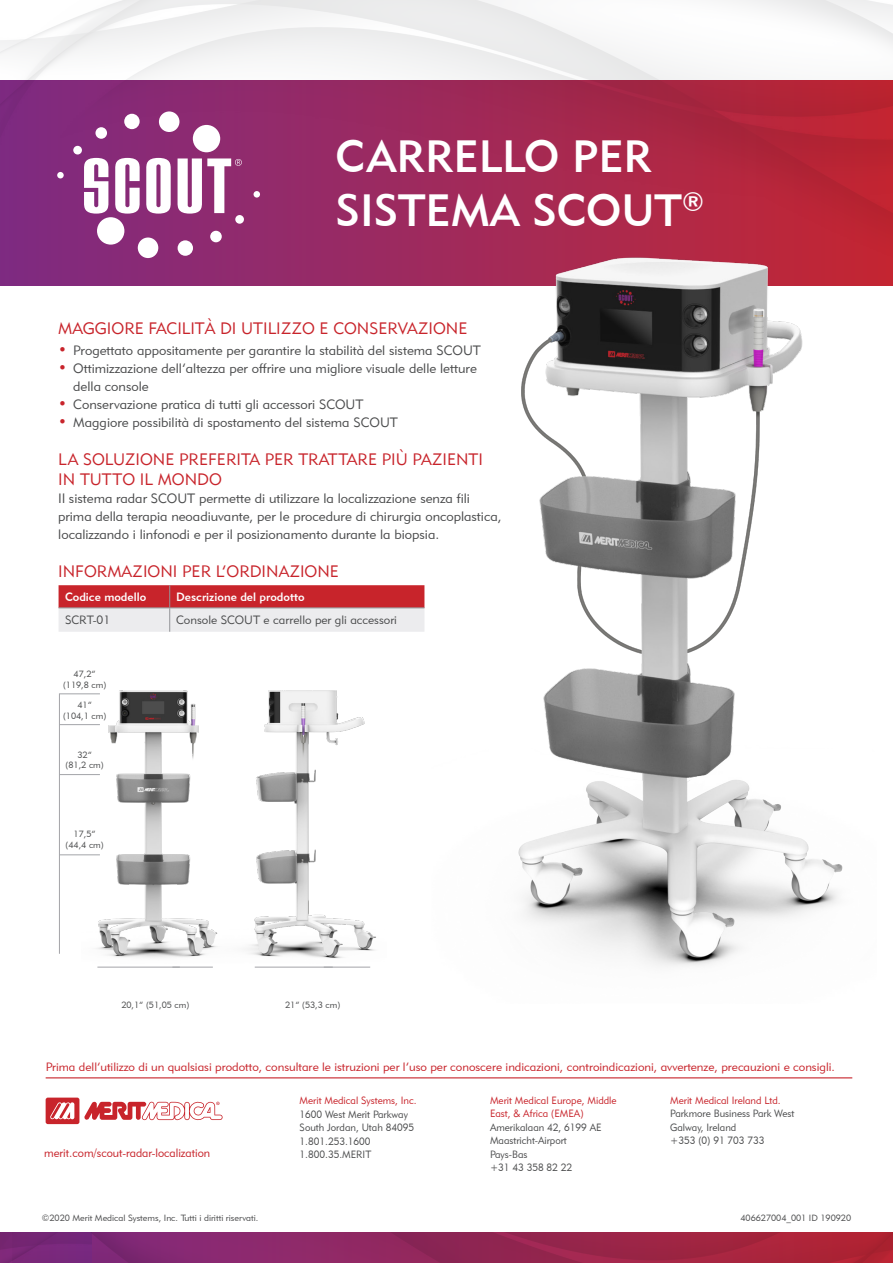
<style>
.page{position:relative;width:893px;height:1263px;background:#fff}
.page>*{position:absolute;margin:0;border:0;box-sizing:border-box;transform-origin:0 0}
.t1{font:45px/54px "Geometric 415 BT Medium A";color:#fff}
.t2{font:16.5px/19.8px "Geometric 415 BT Lite A";color:#c8242b}
.t3{font:13.5px/18px "Geometric 415 BT Lite A";color:#4b4c4d}
.t4{font:12px "Geometric 415 BT Lite A";color:#c8242b}
.t5{font:12px "Geometric 415 BT Lite A";color:#4b4c4d}
.Body{font:12px "Geometric 415 BT Medium A";color:#fff}
.t6{font:12px "Geometric 415 BT Lite A";color:#c8242b;scale:.95 1}
.t7{font:10.5px "Geometric 415 BT Lite A";color:#4b4c4d;scale:.95 1}
.t8{font:10.5px/13.5px "Geometric 415 BT Lite A";color:#c8242b;scale:.95 1}
.t9{font:9px "Geometric 415 BT Lite A";color:#4b4c4d}
.s1{font-size:15px;color:#c8242b}
</style>
<div class="page">
<img style="left:91px;top:1233px;width:802px;height:30px">
<img style="left:0;top:1233px;width:91px;height:30px">
<hr style="left:46px;top:1077px;width:806px;height:1px;background:#c8242b">
<svg style="left:46px;top:1097px;width:177px;height:27px"></svg>
<img style="left:0;top:0;width:893px;height:286px">
<svg style="left:84px;top:158px;width:24px;height:56px"></svg>
<svg style="left:115px;top:158px;width:25px;height:56px"></svg>
<svg style="left:146px;top:158px;width:25px;height:56px"></svg>
<div style="left:97px;top:217px;width:27px;height:28px;background:#fff;border-radius:50%"></div>
<div style="left:138px;top:237px;width:20px;height:21px;background:#fff;border-radius:50%"></div>
<div style="left:178px;top:240px;width:15px;height:16px;background:#fff;border-radius:50%"></div>
<div style="left:210px;top:231px;width:12px;height:11px;background:#fff;border-radius:50%"></div>
<div style="left:235px;top:215px;width:9px;height:9px;background:#fff;border-radius:50%"></div>
<div style="left:254px;top:191px;width:6px;height:7px;background:#fff;border-radius:50%"></div>
<div style="left:193px;top:125px;width:27px;height:27px;background:#fff;border-radius:50%"></div>
<div style="left:159px;top:111px;width:20px;height:21px;background:#fff;border-radius:50%"></div>
<div style="left:124px;top:114px;width:16px;height:15px;background:#fff;border-radius:50%"></div>
<div style="left:95px;top:127px;width:12px;height:12px;background:#fff;border-radius:50%"></div>
<div style="left:73px;top:146px;width:9px;height:8px;background:#fff;border-radius:50%"></div>
<div style="left:57px;top:172px;width:7px;height:6px;background:#fff;border-radius:50%"></div>
<svg style="left:178px;top:158px;width:64px;height:56px"></svg>
<img style="left:431px;top:219px;width:445px;height:748px">
<svg style="left:59px;top:585px;width:365px;height:47px;background:#da8c91"></svg>
<hr style="left:59px;top:607px;width:111px;height:1px;background:#939598">
<hr style="left:170px;top:607px;width:254px;height:1px;background:#939598">
<img style="left:82px;top:690px;width:294px;height:268px">
<hr style="left:255px;top:967px;width:78px;height:1px;background:#a3a4a8">
<hr style="left:97px;top:967px;width:83px;height:1px;background:#a3a4a8">
<hr style="left:59px;top:854px;width:41px;height:1px;background:#a3a4a8">
<hr style="left:59px;top:774px;width:41px;height:1px;background:#a3a4a8">
<hr style="left:59px;top:724px;width:41px;height:1px;background:#a3a4a8">
<hr style="left:59px;top:693px;width:41px;height:1px;background:#a3a4a8">
<hr style="left:324px;top:967px;width:46px;height:1px;background:#a3a4a8">
<hr style="left:172px;top:967px;width:41px;height:1px;background:#a3a4a8">
<hr style="left:59px;top:693px;width:1px;height:261px;background:#a3a4a8">
<p class="t1" style="left:336px;top:128px;width:370px">CARRELLO PER<br>SISTEMA SCOUT<sup>®</sup></p>
<p class="t2" style="left:58px;top:318px;width:411px">MAGGIORE FACILITÀ DI UTILIZZO E CONSERVAZIONE</p>
<p class="t3" style="left:58px;top:341px;width:424px"><span class="s1">•</span> Progettato appositamente per garantire la stabilità del sistema SCOUT</p>
<p class="t3" style="left:73px;top:359px;width:405px;text-indent:-15px"><span class="s1">•</span> Ottimizzazione dell’altezza per offrire una migliore visuale delle letture della console</p>
<p class="t3" style="left:58px;top:395px;width:307px"><span class="s1">•</span> Conservazione pratica di tutti gli accessori SCOUT</p>
<p class="t3" style="left:58px;top:413px;width:341px"><span class="s1">•</span> Maggiore possibilità di spostamento del sistema SCOUT</p>
<p class="t2" style="left:58px;top:449px;width:426px">LA SOLUZIONE PREFERITA PER TRATTARE PIÙ PAZIENTI<br>IN TUTTO IL MONDO</p>
<p class="t3" style="left:58px;top:489px;width:445px">Il sistema radar SCOUT permette di utilizzare la localizzazione senza fili prima della terapia neoadiuvante, per le procedure di chirurgia oncoplastica, localizzando i linfonodi e per il posizionamento durante la biopsia.</p>
<p class="t2" style="left:58px;top:561px;width:282px">INFORMAZIONI PER L’ORDINAZIONE</p>
<p class="Body" style="left:65px;top:590px;width:83px">Codice modello</p>
<p class="Body" style="left:176px;top:590px;width:130px">Descrizione del prodotto</p>
<p class="t5" style="left:65px;top:613px;width:47px">SCRT-01</p>
<p class="t5" style="left:176px;top:613px;width:222px">Console SCOUT e carrello per gli accessori</p>
<p class="t9" style="left:74px;top:669px;width:24px">47,2”</p>
<p class="t9" style="left:63px;top:679px;width:45px">(119,8 cm)</p>
<p class="t9" style="left:77px;top:699px;width:16px">41”</p>
<p class="t9" style="left:63px;top:710px;width:45px">(104,1 cm)</p>
<p class="t9" style="left:77px;top:749px;width:16px">32”</p>
<p class="t9" style="left:66px;top:760px;width:40px">(81,2 cm)</p>
<p class="t9" style="left:74px;top:828px;width:24px">17,5”</p>
<p class="t9" style="left:66px;top:839px;width:40px">(44,4 cm)</p>
<p class="t9" style="left:121px;top:1000px;width:69px">20,1” (51,05 cm)</p>
<p class="t9" style="left:285px;top:1000px;width:57px">21” (53,3 cm)</p>
<p class="t4" style="left:46px;top:1059px;width:791px">Prima dell’utilizzo di un qualsiasi prodotto, consultare le istruzioni per l’uso per conoscere indicazioni, controindicazioni, avvertenze, precauzioni e consigli.</p>
<p class="t6" style="left:44px;top:1145px;width:176px">merit.com/scout-radar-localization</p>
<p class="t9" style="left:42px;top:1212px;width:218px">©2020 Merit Medical Systems, Inc. Tutti i diritti riservati.</p>
<p class="t8" style="left:300px;top:1093px;width:125px">Merit Medical Systems, Inc.</p>
<p class="t7" style="left:300px;top:1107px;width:116px">1600 West Merit Parkway</p>
<p class="t7" style="left:300px;top:1121px;width:122px">South Jordan, Utah 84095</p>
<p class="t7" style="left:300px;top:1134px;width:76px">1.801.253.1600</p>
<p class="t7" style="left:300px;top:1148px;width:77px">1.800.35.MERIT</p>
<p class="t8" style="left:490px;top:1093px;width:135px">Merit Medical Europe, Middle<br>East, &amp; Africa (EMEA)</p>
<p class="t7" style="left:490px;top:1121px;width:119px">Amerikalaan 42, 6199 AE</p>
<p class="t7" style="left:490px;top:1134px;width:82px">Maastricht-Airport</p>
<p class="t7" style="left:490px;top:1148px;width:41px">Pays-Bas</p>
<p class="t7" style="left:490px;top:1161px;width:88px">+31 43 358 82 22</p>
<p class="t8" style="left:670px;top:1093px;width:118px">Merit Medical Ireland Ltd.</p>
<p class="t7" style="left:670px;top:1107px;width:132px">Parkmore Business Park West</p>
<p class="t7" style="left:670px;top:1121px;width:71px">Galway, Ireland</p>
<p class="t7" style="left:670px;top:1134px;width:101px">+353 (0) 91 703 733</p>
<p class="t9" style="left:740px;top:1212px;width:112px">406627004_001 ID 190920</p>
</div>
